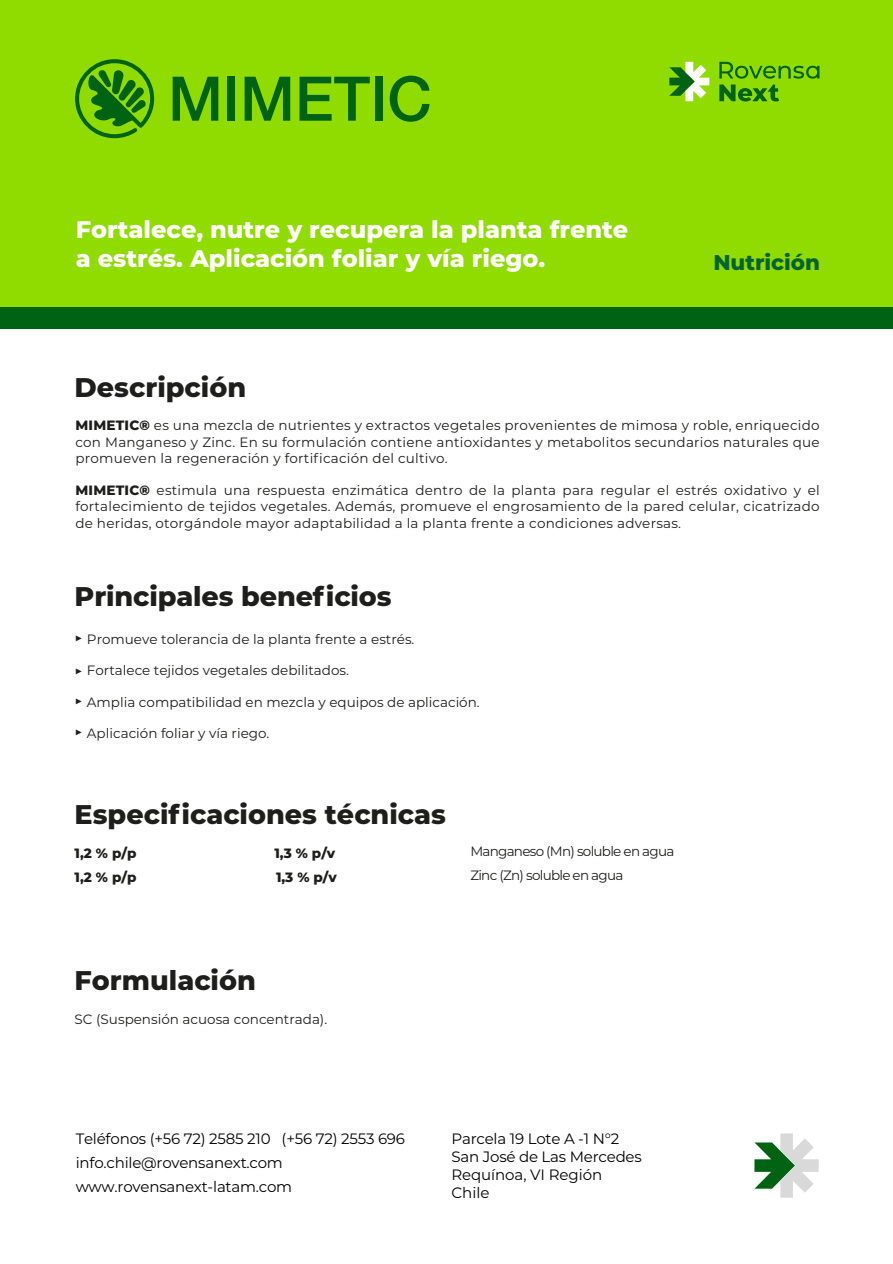
<style>
.page{position:relative;width:893px;height:1264px;background:#fff}
.page>*{position:absolute;margin:0;border:0;box-sizing:border-box;transform-origin:0 0}
.t1{font:800 27px "Montserrat";color:#1e1e1c}
.t2{font:800 24px/28.8px "Montserrat";color:#fff}
.t3{font:800 21.3px "Montserrat";color:#05642e}
.t4{font:15px/18px "Montserrat";letter-spacing:-.015em;color:#000}
.t5{font:13.5px/16.2px "Montserrat";color:#1d1d1b;text-align:justify}
.t6{font:13.5px/24px "Montserrat";letter-spacing:-.055em;color:#1d1d1b}
.t7{font:800 13.5px "Montserrat";color:#1d1d1b}
.t8{font:13.5px "Montserrat";color:#1e1e1c}
.s1{font-weight:800}
.s2{color:#1e1e1c}
</style>
<div class="page">
<div style="left:0;top:0;width:892px;height:307px;background:#90db00"></div>
<svg style="left:669px;top:62px;width:40px;height:39px"></svg>
<svg style="left:719px;top:62px;width:100px;height:39px"></svg>
<div style="left:0;top:307px;width:892px;height:22px;background:#006313"></div>
<svg style="left:754px;top:1133px;width:64px;height:64px"></svg>
<svg style="left:75px;top:59px;width:79px;height:79px"></svg>
<svg style="left:172px;top:77px;width:46px;height:44px"></svg>
<div style="left:227px;top:77px;width:8px;height:44px;background:#006313"></div>
<svg style="left:244px;top:77px;width:46px;height:44px"></svg>
<svg style="left:299px;top:77px;width:70px;height:44px"></svg>
<div style="left:375px;top:77px;width:7px;height:44px;background:#006313"></div>
<svg style="left:389px;top:76px;width:40px;height:46px"></svg>
<h2 class="t2" style="left:76px;top:214px;width:554px">Fortalece, nutre y recupera la planta frente a estrés. Aplicación foliar y vía riego.</h2>
<h1 class="t1" style="left:75px;top:368px;width:173px">Descripción</h1>
<h3 class="t3" style="left:713px;top:247px;width:108px">Nutrición</h3>
<p class="t5" style="left:75px;top:417px;width:745px"><span class="s1">MIMETIC®</span> es una mezcla de nutrientes y extractos vegetales provenientes de mimosa y roble, enriquecido con Manganeso y Zinc. En su formulación contiene antioxidantes y metabolitos secundarios naturales que promueven la regeneración y fortificación del cultivo.</p>
<p class="t5" style="left:75px;top:482px;width:745px"><span class="s1">MIMETIC®</span> estimula una respuesta enzimática dentro de la planta para regular el estrés oxidativo y el fortalecimiento de tejidos vegetales. Además, promueve el engrosamiento de la pared celular, cicatrizado de heridas, otorgándole mayor adaptabilidad a la planta frente a condiciones adversas.</p>
<h1 class="t1" style="left:75px;top:576px;width:318px">Principales beneficios</h1>
<p class="t8" style="left:75px;top:628px;width:10px">▶</p>
<p class="t5" style="left:75px;top:661px;width:276px"><span class="s2">▶</span> Fortalece tejidos vegetales debilitados.</p>
<p class="t8" style="left:75px;top:691px;width:10px">▶</p>
<p class="t8" style="left:75px;top:722px;width:10px">▶</p>
<p class="t5" style="left:87px;top:630px;width:329px">Promueve tolerancia de la planta frente a estrés.</p>
<p class="t5" style="left:87px;top:693px;width:394px">Amplia compatibilidad en mezcla y equipos de aplicación.</p>
<p class="t5" style="left:87px;top:724px;width:184px">Aplicación foliar y vía riego.</p>
<h1 class="t1" style="left:75px;top:794px;width:372px">Especificaciones técnicas</h1>
<p class="t7" style="left:75px;top:843px;width:63px">1,2 % p/p</p>
<p class="t7" style="left:274px;top:843px;width:62px">1,3 % p/v</p>
<p class="t7" style="left:75px;top:867px;width:63px">1,2 % p/p</p>
<p class="t7" style="left:276px;top:867px;width:62px">1,3 % p/v</p>
<p class="t6" style="left:470px;top:839px;width:205px">Manganeso (Mn) soluble en agua<br>Zinc (Zn) soluble en agua</p>
<h1 class="t1" style="left:75px;top:960px;width:183px">Formulación</h1>
<p class="t5" style="left:75px;top:1010px;width:254px">SC (Suspensión acuosa concentrada).</p>
<p class="t4" style="left:76px;top:1125px;width:331px;line-height:24px">Teléfonos (+56 72) 2585 210 (+56 72) 2553 696 info.chile@rovensanext.com www.rovensanext-latam.com</p>
<p class="t4" style="left:451px;top:1128px;width:192px">Parcela 19 Lote A -1 N°2<br>San José de Las Mercedes<br>Requínoa, VI Región<br>Chile</p>
</div>
